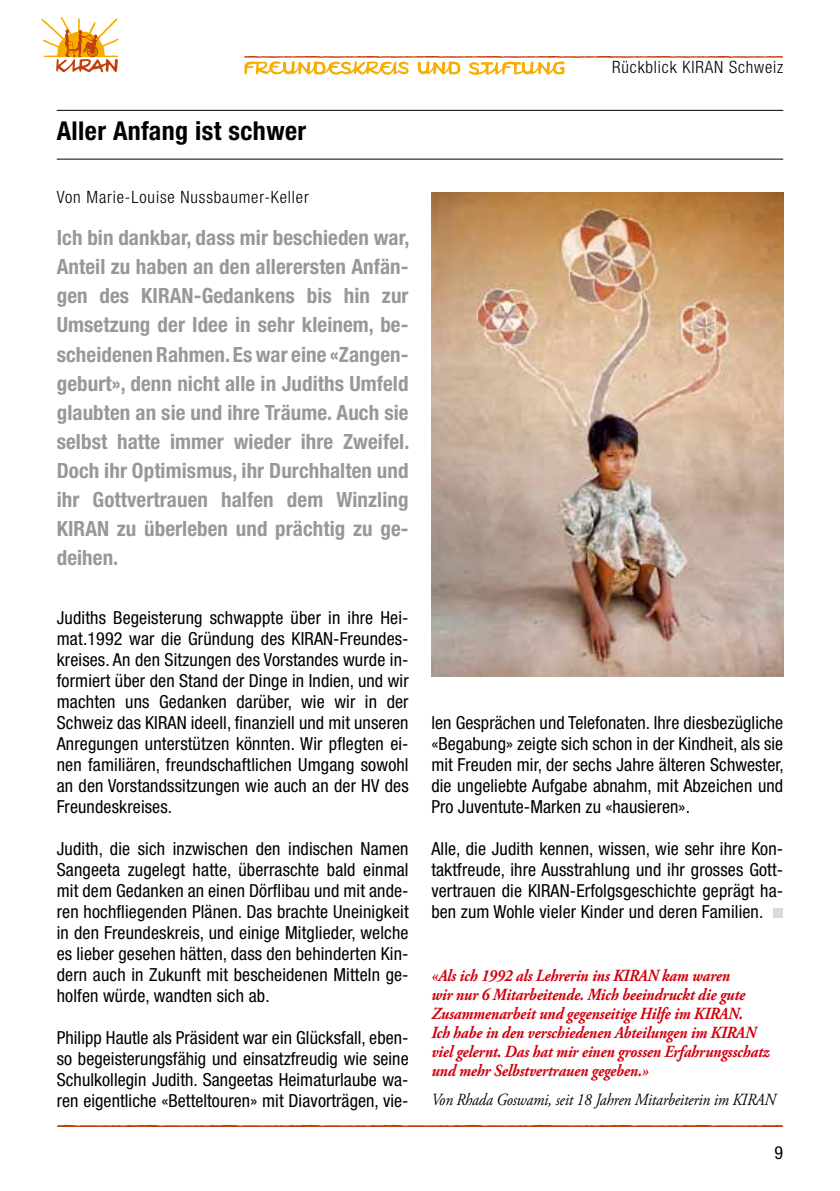
<style>
.page{position:relative;width:840px;height:1191px;background:#fff}
.page>*{position:absolute;margin:0;border:0;box-sizing:border-box;transform-origin:0 0}
.t1{font:700 condensed 26px "Helvetica Neue";letter-spacing:.015em;color:#000}
.t2{font:700 condensed 21px/29px "Helvetica Neue";letter-spacing:.005em;color:#98989c}
.t3{font:condensed 18px/21px "Helvetica Neue";letter-spacing:.01em;color:#000;text-align:justify}
.t4{font:italic 700 17px/19px "Adobe Garamond Pro";letter-spacing:-.01em;color:#d1010e;scale:.9 1}
.t5{font:300 condensed 17px "Helvetica Neue";letter-spacing:.05em;color:#000}
.t6{font:italic 17px "Adobe Garamond Pro";letter-spacing:-.01em;color:#000;scale:.9 1}
</style>
<div class="page">
<svg style="left:41px;top:17px;width:78px;height:56px"></svg>
<svg style="left:244px;top:56px;width:538px;height:19px"></svg>
<svg style="left:57px;top:1124px;width:725px;height:2px"></svg>
<img style="left:431px;top:193px;width:351px;height:483px">
<hr style="left:57px;top:110px;width:725px;height:1px;background:#000">
<hr style="left:57px;top:159px;width:725px;height:1px;background:#000">
<div style="left:772px;top:907px;width:10px;height:10px;background:#d8dbdc"></div>
<h1 class="t1" style="left:57px;top:115px;width:251px">Aller Anfang ist schwer</h1>
<p class="t5" style="left:57px;top:188px;width:253px">Von Marie-Louise Nussbaumer-Keller</p>
<p class="t2" style="left:57px;top:223px;width:354px">Ich bin dankbar, dass mir beschieden war, Anteil zu haben an den allerersten Anfän&shy;gen des KIRAN-Gedankens bis hin zur Umsetzung der Idee in sehr kleinem, be&shy;scheidenen Rahmen. Es war eine «Zangen&shy;geburt», denn nicht alle in Judiths Umfeld glaubten an sie und ihre Träume. Auch sie selbst hatte immer wieder ihre Zweifel.<br>Doch ihr Optimismus, ihr Durchhalten und ihr Gottvertrauen halfen dem Winzling KIRAN zu überleben und prächtig zu ge&shy;deihen.</p>
<p class="t3" style="left:57px;top:606px;width:353px">Judiths Begeisterung schwappte über in ihre Hei&shy;mat.1992 war die Gründung des KIRAN-Freundes&shy;kreises. An den Sitzungen des Vorstandes wurde in&shy;formiert über den Stand der Dinge in Indien, und wir machten uns Gedanken darüber, wie wir in der Schweiz das KIRAN ideell, finanziell und mit unseren Anregungen unterstützen könnten. Wir pflegten ei&shy;nen familiären, freundschaftlichen Umgang sowohl an den Vorstandssitzungen wie auch an der HV des Freundeskreises.</p>
<p class="t3" style="left:57px;top:837px;width:353px">Judith, die sich inzwischen den indischen Namen Sangeeta zugelegt hatte, überraschte bald einmal mit dem Gedanken an einen Dörflibau und mit ande&shy;ren hochfliegenden Plänen. Das brachte Uneinigkeit in den Freundeskreis, und einige Mitglieder, welche es lieber gesehen hätten, dass den behinderten Kin&shy;dern auch in Zukunft mit bescheidenen Mitteln ge&shy;holfen würde, wandten sich ab.</p>
<p class="t3" style="left:57px;top:1026px;width:353px">Philipp Hautle als Präsident war ein Glücksfall, eben&shy;so begeisterungsfähig und einsatzfreudig wie seine Schulkollegin Judith. Sangeetas Heimaturlaube wa&shy;ren eigentliche «Betteltouren» mit Diavorträgen, vie-</p>
<p class="t5" style="left:612px;top:58px;width:172px">Rückblick KIRAN Schweiz</p>
<p class="t3" style="left:431px;top:711px;width:354px">len Gesprächen und Telefonaten. Ihre diesbezügliche «Begabung» zeigte sich schon in der Kindheit, als sie mit Freuden mir, der sechs Jahre älteren Schwester, die ungeliebte Aufgabe abnahm, mit Abzeichen und Pro Juventute-Marken zu «hausieren».</p>
<p class="t3" style="left:431px;top:838px;width:353px">Alle, die Judith kennen, wissen, wie sehr ihre Kon&shy;taktfreude, ihre Ausstrahlung und ihr grosses Gott&shy;vertrauen die KIRAN-Erfolgsgeschichte geprägt ha&shy;ben zum Wohle vieler Kinder und deren Familien.</p>
<p class="t4" style="left:431px;top:966px;width:377px">«Als ich 1992 als Lehrerin ins KIRAN kam waren<br>wir nur 6 Mitarbeitende. Mich beeindruckt die gute Zusammenarbeit und gegenseitige Hilfe im KIRAN.<br>Ich habe in den verschiedenen Abteilungen im KIRAN viel gelernt. Das hat mir einen grossen Erfahrungsschatz und mehr Selbstvertrauen gegeben.»</p>
<p class="t6" style="left:431px;top:1089px;width:384px">Von Rhada Goswami, seit 18 Jahren Mitarbeiterin im KIRAN</p>
<p class="t3" style="left:774px;top:1142px;width:10px">9</p>
</div>
